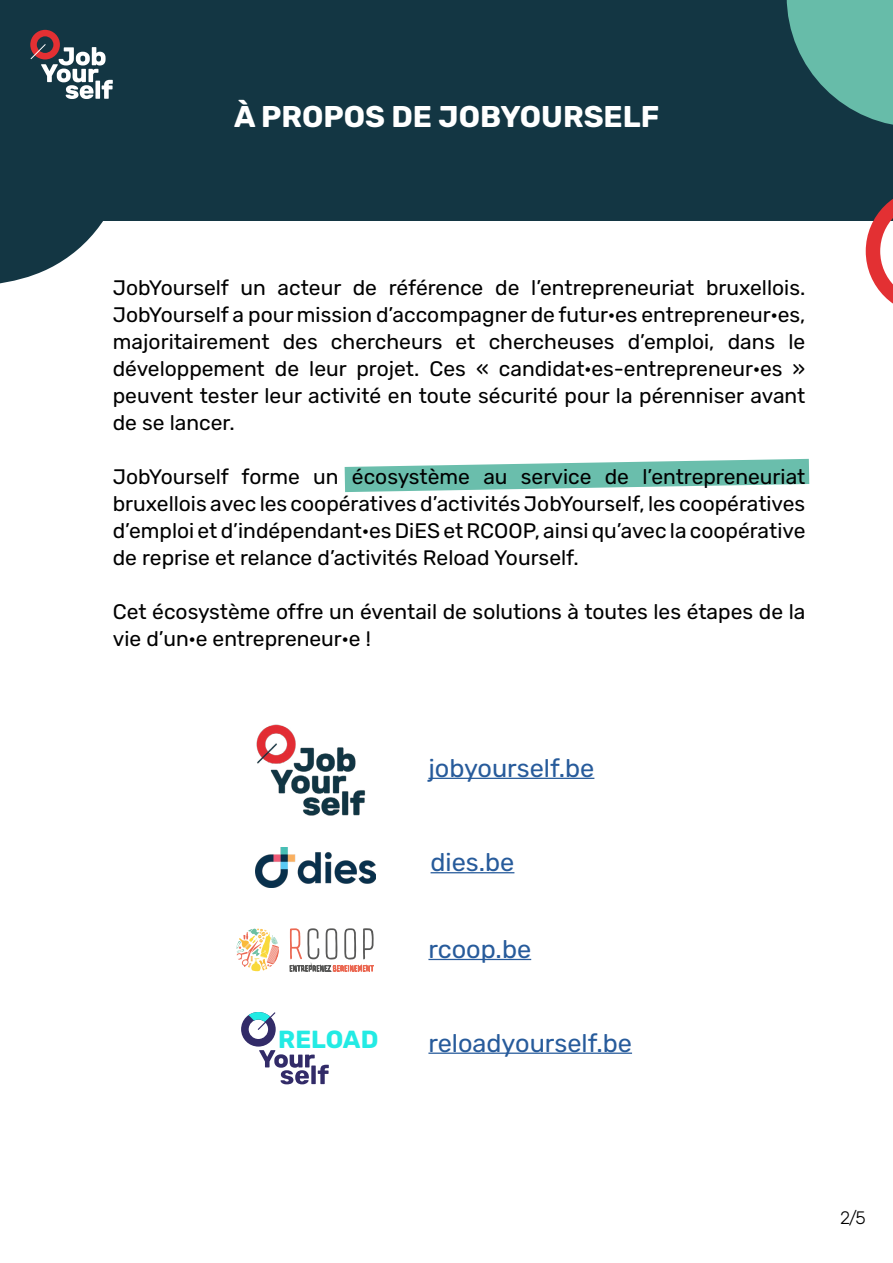
<style>
.page{position:relative;width:893px;height:1263px;background:#fff}
.page>*{position:absolute;margin:0;border:0;box-sizing:border-box;transform-origin:0 0}
.t1{font:700 30px "Rubik";color:#fff}
.t2{font:25.35px "Rubik";color:#275b9b}
.t3{font:700 24.75px "Rubik";color:#23ebe4}
.t4{font:21px/27px "Rubik";color:#000;text-align:justify}
.t5{font:300 18px "Rubik";color:#000}
</style>
<div class="page">
<svg style="left:345px;top:459px;width:464px;height:33px"></svg>
<div style="left:0;top:0;width:893px;height:221px;background:#133643"></div>
<svg style="left:787px;top:0;width:106px;height:125px"></svg>
<svg style="left:0;top:29px;width:103px;height:255px"></svg>
<svg style="left:866px;top:199px;width:27px;height:105px"></svg>
<hr style="left:428px;top:778px;width:166px;height:1px;background:#275b9b">
<hr style="left:431px;top:872px;width:83px;height:1px;background:#275b9b">
<hr style="left:428px;top:959px;width:103px;height:1px;background:#275b9b">
<hr style="left:428px;top:1052px;width:204px;height:2px;background:#275b9b">
<img style="left:255px;top:848px;width:121px;height:40px">
<img style="left:256px;top:724px;width:110px;height:92px">
<svg style="left:241px;top:1012px;width:88px;height:72px"></svg>
<svg style="left:290px;top:928px;width:84px;height:43px"></svg>
<svg style="left:236px;top:928px;width:43px;height:43px"></svg>
<svg style="left:30px;top:30px;width:83px;height:69px"></svg>
<h1 class="t1" style="left:234px;top:100px;width:427px">À PROPOS DE JOBYOURSELF</h1>
<p class="t4" style="left:113px;top:275px;width:694px">JobYourself un acteur de référence de l’entrepreneuriat bruxellois.<br>JobYourself a pour mission d’accompagner de futur·es entrepreneur·es, majoritairement des chercheurs et chercheuses d’emploi, dans le développement de leur projet. Ces « candidat·es-entrepreneur·es » peuvent tester leur activité en toute sécurité pour la pérenniser avant de se lancer.</p>
<p class="t4" style="left:113px;top:464px;width:694px">JobYourself forme un écosystème au service de l’entrepreneuriat bruxellois avec les coopératives d’activités JobYourself, les coopératives d’emploi et d’indépendant·es DiES et RCOOP, ainsi qu’avec la coopérative de reprise et relance d’activités Reload Yourself.</p>
<p class="t4" style="left:113px;top:599px;width:694px">Cet écosystème offre un éventail de solutions à toutes les étapes de la vie d’un·e entrepreneur·e !</p>
<p class="t2" style="left:428px;top:754px;width:167px">jobyourself.be</p>
<p class="t2" style="left:431px;top:848px;width:85px">dies.be</p>
<p class="t3" style="left:278px;top:1026px;width:102px">RELOAD</p>
<p class="t2" style="left:428px;top:935px;width:104px">rcoop.be</p>
<p class="t2" style="left:428px;top:1029px;width:205px">reloadyourself.be</p>
<p class="t5" style="left:840px;top:1208px;width:27px">2/5</p>
</div>
